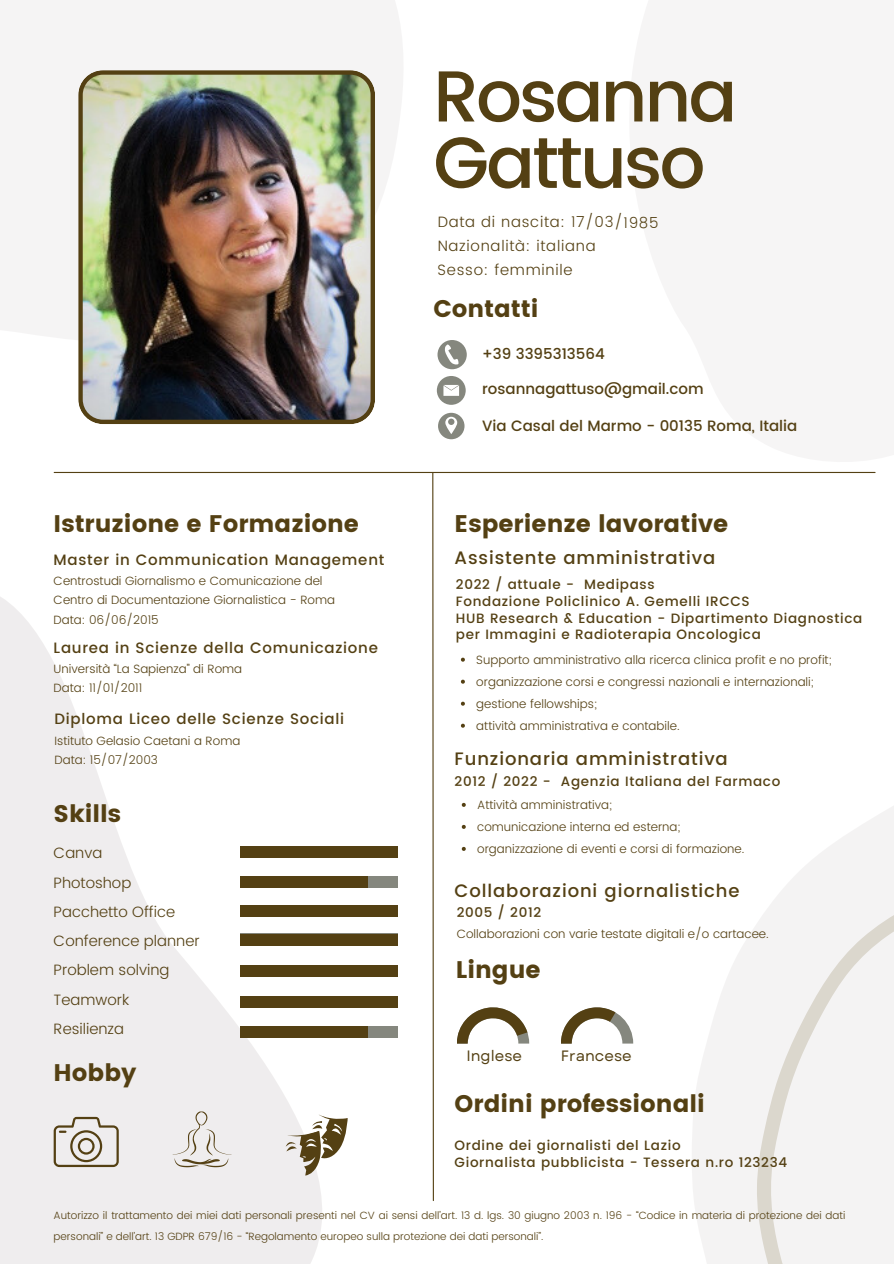
<style>
.page{position:relative;width:894px;height:1264px;background:#fff}
.page>*{position:absolute;margin:0;border:0;box-sizing:border-box;transform-origin:0 0}
.t1{font:500 72px/66.3px "Poppins";letter-spacing:-.04em;color:#544013}
.t2{font:24px "Poppins";color:#544013}
.t3{font:500 18px "Poppins";letter-spacing:.05em;color:#544013}
.t4{font:500 15px "Poppins";letter-spacing:.05em;color:#544013}
.t5{font:300 15px/29.2px "Poppins";color:#544013}
.t6{font:500 15px "Poppins";color:#544013}
.t7{font:300 15px/23.5px "Poppins";letter-spacing:.05em;color:#544013}
.t8{font:15px "Garet";color:#544013}
.t9{font:500 13.5px/16.8px "Poppins";letter-spacing:.05em;color:#544013}
.t10{font:300 12px/19px "Poppins";color:#544013}
.t11{font:300 10.5px/21px "Poppins";color:#544013}
</style>
<div class="page">
<svg style="left:0;top:597px;width:333px;height:666px;fill:#efedee"></svg>
<svg style="left:0;top:0;width:403px;height:340px;fill:#f5f4f4"></svg>
<img style="left:78px;top:70px;width:297px;height:354px">
<svg style="left:54px;top:1116px;width:65px;height:50px;background:#ccc6bd"></svg>
<svg style="left:173px;top:1111px;width:58px;height:56px;background:#e0dcd8"></svg>
<div style="left:240px;top:846px;width:158px;height:11px;background:#544013"></div>
<div style="left:240px;top:876px;width:158px;height:12px;background:#85877e"></div>
<div style="left:240px;top:876px;width:127px;height:12px;background:#544013"></div>
<div style="left:240px;top:905px;width:158px;height:11px;background:#544013"></div>
<div style="left:240px;top:933px;width:158px;height:12px;background:#544013"></div>
<div style="left:240px;top:965px;width:158px;height:12px;background:#544013"></div>
<div style="left:240px;top:996px;width:158px;height:11px;background:#544013"></div>
<div style="left:240px;top:1026px;width:158px;height:11px;background:#85877e"></div>
<div style="left:240px;top:1026px;width:127px;height:11px;background:#544013"></div>
<svg style="left:432px;top:473px;width:2px;height:728px"></svg>
<hr style="left:54px;top:472px;width:820px;height:1px;background:#544013">
<svg style="left:622px;top:807px;width:271px;height:237px"></svg>
<svg style="left:681px;top:875px;width:212px;height:388px;fill:#f4f3f3"></svg>
<svg style="left:457px;top:1007px;width:72px;height:36px"></svg>
<svg style="left:561px;top:1007px;width:72px;height:36px"></svg>
<svg style="left:285px;top:1114px;width:62px;height:61px"></svg>
<svg style="left:437px;top:340px;width:29px;height:29px"></svg>
<svg style="left:438px;top:413px;width:26px;height:26px"></svg>
<div style="left:436px;top:376px;width:29px;height:29px;background:#85877e;border-radius:50%"></div>
<svg style="left:443px;top:385px;width:16px;height:11px"></svg>
<svg style="left:461px;top:657px;width:4px;height:4px"></svg>
<svg style="left:461px;top:679px;width:4px;height:4px"></svg>
<svg style="left:461px;top:701px;width:4px;height:4px"></svg>
<svg style="left:461px;top:723px;width:4px;height:4px"></svg>
<svg style="left:461px;top:802px;width:4px;height:4px"></svg>
<svg style="left:461px;top:824px;width:4px;height:4px"></svg>
<svg style="left:461px;top:846px;width:4px;height:4px"></svg>
<p class="t1" style="left:433px;top:63px;width:305px">Rosanna<br>Gattuso</p>
<p class="t7" style="left:437px;top:210px;width:222px">Data di nascita: 17/03/1985<br>Nazionalità: italiana<br>Sesso: femminile</p>
<p class="t2" style="left:433px;top:294px;width:107px">Contatti</p>
<p class="t6" style="left:482px;top:345px;width:124px">+39 3395313564</p>
<h1 class="t6" style="left:482px;top:380px;width:223px">rosannagattuso@gmail.com</h1>
<p class="t2" style="left:54px;top:509px;width:307px">Istruzione e Formazione</p>
<p class="t4" style="left:54px;top:551px;width:332px">Master in Communication Management</p>
<h5 class="t10" style="left:54px;top:572px;width:283px">Centrostudi Giornalismo e Comunicazione del<br>Centro di Documentazione Giornalistica - Roma</h5>
<h2 class="t10" style="left:54px;top:610px;width:107px">Data: 06/06/2015</h2>
<h4 class="t4" style="left:54px;top:639px;width:326px">Laurea in Scienze della Comunicazione</h4>
<p class="t10" style="left:54px;top:659px;width:190px">Università “La Sapienza” di Roma</p>
<p class="t10" style="left:54px;top:678px;width:90px">Data: 11/01/2011</p>
<p class="t4" style="left:54px;top:710px;width:291px">Diploma Liceo delle Scienze Sociali</p>
<h4 class="t10" style="left:54px;top:731px;width:187px">Istituto Gelasio Caetani a Roma</h4>
<h4 class="t10" style="left:54px;top:750px;width:105px">Data: 15/07/2003</h4>
<p class="t2" style="left:54px;top:800px;width:69px">Skills</p>
<p class="t5" style="left:54px;top:838px;width:123px">Canva<br>Photoshop<br>Pacchetto Office</p>
<p class="t5" style="left:54px;top:926px;width:148px">Conference planner<br>Problem solving<br>Teamwork</p>
<p class="t5" style="left:54px;top:1014px;width:72px">Resilienza</p>
<p class="t2" style="left:54px;top:1058px;width:84px">Hobby</p>
<p class="t6" style="left:482px;top:416px;width:316px">Via Casal del Marmo - 00135 Roma, Italia</p>
<p class="t2" style="left:454px;top:509px;width:275px">Esperienze lavorative</p>
<p class="t9" style="left:456px;top:575px;width:295px">2022 / attuale - Medipass<br>Fondazione Policlinico A. Gemelli IRCCS</p>
<h2 class="t9" style="left:456px;top:609px;width:408px">HUB Research &amp; Education - Dipartimento Diagnostica per Immagini e Radioterapia Oncologica</h2>
<p class="t10" style="left:476px;top:650px;width:357px">Supporto amministrativo alla ricerca clinica profit e no profit;</p>
<h5 class="t10" style="left:476px;top:672px;width:339px">organizzazione corsi e congressi nazionali e internazionali;</h5>
<p class="t10" style="left:476px;top:694px;width:122px">gestione fellowships;</p>
<h2 class="t10" style="left:476px;top:716px;width:205px">attività amministrativa e contabile.</h2>
<p class="t3" style="left:454px;top:547px;width:262px">Assistente amministrativa</p>
<p class="t3" style="left:454px;top:747px;width:274px">Funzionaria amministrativa</p>
<p class="t9" style="left:454px;top:772px;width:327px">2012 / 2022 - Agenzia Italiana del Farmaco</p>
<p class="t10" style="left:477px;top:795px;width:136px">Attività amministrativa;</p>
<p class="t10" style="left:477px;top:817px;width:205px">comunicazione interna ed esterna;</p>
<h6 class="t10" style="left:477px;top:839px;width:269px">organizzazione di eventi e corsi di formazione.</h6>
<p class="t3" style="left:454px;top:880px;width:286px">Collaborazioni giornalistiche</p>
<p class="t9" style="left:456px;top:904px;width:86px">2005 / 2012</p>
<p class="t10" style="left:456px;top:924px;width:313px">Collaborazioni con varie testate digitali e/o cartacee.</p>
<p class="t2" style="left:456px;top:955px;width:86px">Lingue</p>
<p class="t8" style="left:466px;top:1044px;width:57px">Inglese</p>
<p class="t8" style="left:560px;top:1044px;width:72px">Francese</p>
<p class="t2" style="left:454px;top:1089px;width:251px">Ordini professionali</p>
<p class="t9" style="left:454px;top:1136px;width:227px">Ordine dei giornalisti del Lazio</p>
<p class="t9" style="left:454px;top:1153px;width:334px">Giornalista pubblicista - Tessera n.ro 123234</p>
<p class="t11" style="left:54px;top:1205px;width:793px">Autorizzo il trattamento dei miei dati personali presenti nel CV ai sensi dell’art. 13 d. lgs. 30 giugno 2003 n. 196 - “Codice in materia di protezione dei dati personali” e dell’art. 13 GDPR 679/16 - “Regolamento europeo sulla protezione dei dati personali”.</p>
</div>
